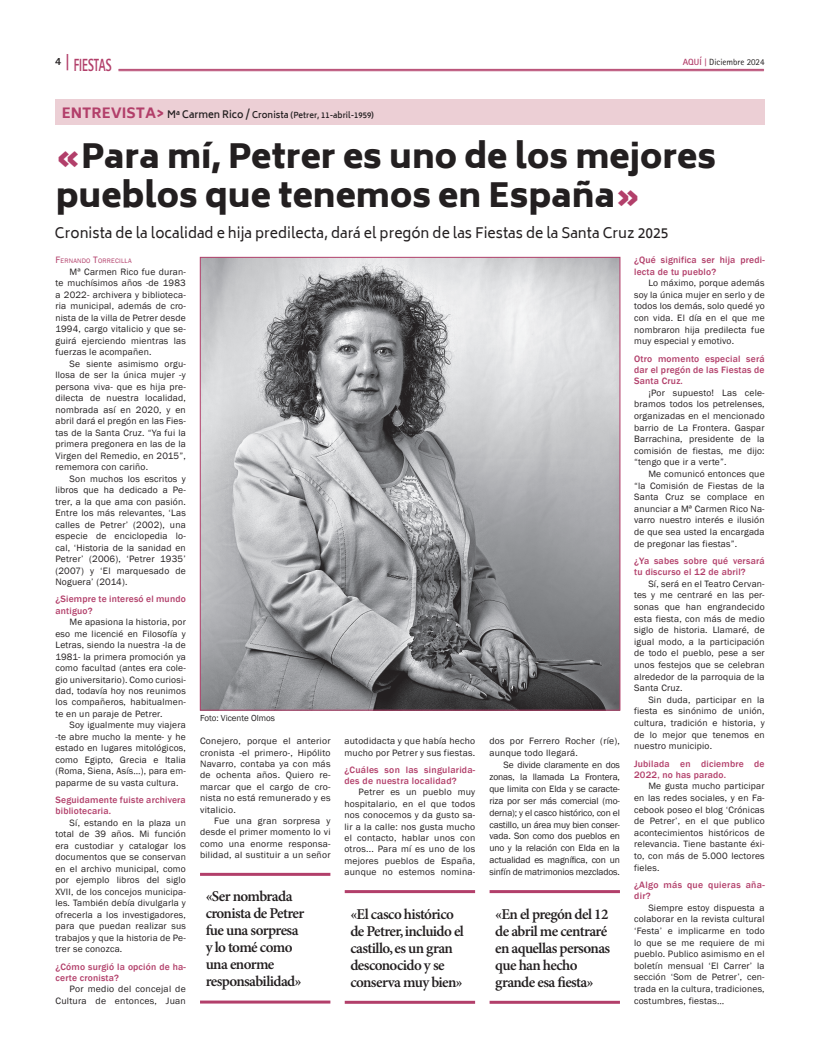
<style>
.page{position:relative;width:820px;height:1049px;background:#fff}
.page>*{position:absolute;margin:0;border:0;box-sizing:border-box;transform-origin:0 0}
.t1{font:900 33px/39.6px "Biryani";color:#231f20}
.t2{font:800 17.6px "Rotis Sans Serif Std";color:#b23f6a;scale:.64 1}
.t3{font:600 15px/17px "Minion Pro";letter-spacing:-.04em;color:#231f20}
.t4{font:14px "Biryani";color:#231f20}
.t5{font:800 11px "Rotis Sans Serif Std";color:#231f20}
.t6{font:9.5px/11.5px "Franklin Gothic";letter-spacing:.02em;color:#231f20;text-align:justify}
.t7{font:500 9.5px/11.2px "Franklin Gothic";letter-spacing:.02em;color:#b23f6a}
.t8{font:9px "Rotis Sans Serif Std";color:#231f20}
.t9{font:9px "Franklin Gothic";color:#231f20}
.t10{font:600 8px "Biryani";color:#231f20}
.t11{font:6.7px "Franklin Gothic";letter-spacing:.03em;color:#b23f6a}
.s1{font-size:18.2px}
.s2{font-weight:700;color:#b23f6a}
.s3{font-family:"Rotis Serif Std";font-weight:700;color:#b23f6a}
.s4{font-weight:800;font-size:14px;color:#b23f6a}
.s5{font-size:10px}
.s6{font-size:9px}
.s7{color:#b23f6a}
.s8{font-size:9.5px}
</style>
<div class="page">
<img style="left:202px;top:259px;width:416px;height:450px">
<hr style="left:119px;top:69px;width:644px;height:1px;background:#b23f6a">
<hr style="left:119px;top:71px;width:644px;height:1px;background:#b23f6a">
<hr style="left:200px;top:873px;width:130px;height:3px;background:#b23f6a">
<hr style="left:200px;top:1000px;width:130px;height:3px;background:#b23f6a">
<hr style="left:344px;top:890px;width:131px;height:3px;background:#b23f6a">
<hr style="left:344px;top:1001px;width:131px;height:3px;background:#b23f6a">
<hr style="left:489px;top:890px;width:130px;height:3px;background:#b23f6a">
<hr style="left:489px;top:1001px;width:130px;height:3px;background:#b23f6a">
<div style="left:55px;top:99px;width:709px;height:26px;background:#eccfd5"></div>
<h2 class="t2" style="left:66px;top:54px;width:73px"><span class="s1">|</span> FIESTAS</h2>
<p class="t5" style="left:55px;top:54px;width:8px">4</p>
<p class="t8" style="left:682px;top:57px;width:83px"><span class="s2">AQUÍ</span> <span class="s3">|</span> Diciembre 2024</p>
<p class="t10" style="left:62px;top:110px;width:314px"><span class="s4">ENTREVISTA&gt;</span> <span class="s5">Mª Carmen Rico /</span> <span class="s6">Cronista</span> (Petrer, 11-abril-1959)</p>
<h1 class="t1" style="left:56px;top:137px;width:661px"><span class="s7">«</span>Para mí, Petrer es uno de los mejores pueblos que tenemos en España<span class="s7">»</span></h1>
<h3 class="t4" style="left:55px;top:225px;width:615px">Cronista de la localidad e hija predilecta, dará el pregón de las Fiestas de la Santa Cruz 2025</h3>
<p class="t11" style="left:55px;top:257px;width:78px"><span class="s8">F</span>ERNANDO <span class="s8">T</span>ORRECILLA</p>
<p class="t6" style="left:55px;top:266px;width:132px;text-indent:14px">Mª Carmen Rico fue duran&shy;te muchísimos años -de 1983 a 2022- archivera y biblioteca&shy;ria municipal, además de cro&shy;nista de la villa de Petrer desde 1994, cargo vitalicio y que se&shy;guirá ejerciendo mientras las fuerzas le acompañen.</p>
<p class="t6" style="left:55px;top:358px;width:132px;text-indent:14px">Se siente asimismo orgu&shy;llosa de ser la única mujer -y persona viva- que es hija pre&shy;dilecta de nuestra localidad, nombrada así en 2020, y en abril dará el pregón en las Fies&shy;tas de la Santa Cruz. “Ya fui la primera pregonera en las de la Virgen del Remedio, en 2015”, rememora con cariño.</p>
<p class="t6" style="left:55px;top:473px;width:132px;text-indent:14px">Son muchos los escritos y libros que ha dedicado a Pe&shy;trer, a la que ama con pasión.<br>Entre los más relevantes, ‘Las calles de Petrer’ (2002), una especie de enciclopedia lo&shy;cal, ‘Historia de la sanidad en Petrer’ (2006), ‘Petrer 1935’ (2007) y ‘El marquesado de Noguera’ (2014).</p>
<p class="t7" style="left:55px;top:594px;width:132px">¿Siempre te interesó el mundo antiguo?</p>
<p class="t6" style="left:55px;top:616px;width:132px;text-indent:14px">Me apasiona la historia, por eso me licencié en Filosofía y Letras, siendo la nuestra -la de 1981- la primera promoción ya como facultad (antes era cole&shy;gio universitario). Como curiosi&shy;dad, todavía hoy nos reunimos los compañeros, habitualmen&shy;te en un paraje de Petrer.</p>
<p class="t6" style="left:55px;top:720px;width:132px;text-indent:14px">Soy igualmente muy viajera -te abre mucho la mente- y he estado en lugares mitológicos, como Egipto, Grecia e Italia (Roma, Siena, Asís…), para em&shy;paparme de su vasta cultura.</p>
<p class="t7" style="left:55px;top:794px;width:132px">Seguidamente fuiste archivera bibliotecaria.</p>
<p class="t6" style="left:55px;top:817px;width:132px;text-indent:14px">Sí, estando en la plaza un total de 39 años. Mi función era custodiar y catalogar los documentos que se conservan en el archivo municipal, como por ejemplo libros del siglo XVII, de los concejos municipa&shy;les. También debía divulgarla y ofrecerla a los investigadores, para que puedan realizar sus trabajos y que la historia de Pe&shy;trer se conozca.</p>
<p class="t7" style="left:55px;top:961px;width:132px">¿Cómo surgió la opción de ha&shy;certe cronista?</p>
<p class="t6" style="left:55px;top:983px;width:132px;text-align:right">Por medio del concejal de<br>Cultura de entonces, Juan</p>
<p class="t9" style="left:200px;top:712px;width:76px">Foto: Vicente Olmos</p>
<p class="t6" style="left:200px;top:735px;width:132px">Conejero, porque el anterior cronista -el primero-, Hipólito Navarro, contaba ya con más de ochenta años. Quiero re&shy;marcar que el cargo de cro&shy;nista no está remunerado y es vitalicio.</p>
<p class="t6" style="left:200px;top:815px;width:132px;text-indent:14px">Fue una gran sorpresa y desde el primer momento lo vi como una enorme responsa&shy;bilidad, al sustituir a un señor</p>
<h3 class="t3" style="left:206px;top:889px;width:100px">«Ser nombrada cronista de Petrer fue una sorpresa y lo tomé como una enorme responsabilidad»</h3>
<p class="t6" style="left:344px;top:735px;width:132px">autodidacta y que había hecho mucho por Petrer y sus fiestas.</p>
<p class="t7" style="left:344px;top:764px;width:132px">¿Cuáles son las singularida&shy;des de nuestra localidad?</p>
<p class="t6" style="left:344px;top:786px;width:132px;text-indent:14px">Petrer es un pueblo muy hospitalario, en el que todos nos conocemos y da gusto sa&shy;lir a la calle: nos gusta mucho el contacto, hablar unos con otros... Para mí es uno de los mejores pueblos de España, aunque no estemos nomina-</p>
<p class="t6" style="left:489px;top:735px;width:132px;line-height:11.9px">dos por Ferrero Rocher (ríe), aunque todo llegará.</p>
<p class="t6" style="left:489px;top:759px;width:132px;line-height:11.9px;text-indent:14px">Se divide claramente en dos zonas, la llamada La Frontera, que limita con Elda y se caracte&shy;riza por ser más comercial (mo&shy;derna); y el casco histórico, con el castillo, un área muy bien conser&shy;vada. Son como dos pueblos en uno y la relación con Elda en la actualidad es magnífica, con un sinfín de matrimonios mezclados.</p>
<h3 class="t3" style="left:350px;top:906px;width:115px">«El casco histórico de Petrer, incluido el castillo, es un gran desconocido y se conserva muy bien»</h3>
<h3 class="t3" style="left:495px;top:906px;width:116px">«En el pregón del 12 de abril me centraré en aquellas personas que han hecho grande esa fiesta»</h3>
<p class="t7" style="left:634px;top:255px;width:132px">¿Qué significa ser hija predi&shy;lecta de tu pueblo?</p>
<p class="t6" style="left:634px;top:277px;width:132px;text-indent:14px">Lo máximo, porque además soy la única mujer en serlo y de todos los demás, solo quedé yo con vida. El día en el que me nombraron hija predilecta fue muy especial y emotivo.</p>
<p class="t7" style="left:634px;top:353px;width:132px;text-align:justify">Otro momento especial será dar el pregón de las Fiestas de Santa Cruz.</p>
<p class="t6" style="left:634px;top:387px;width:132px;text-indent:14px">¡Por supuesto! Las cele&shy;bramos todos los petrelenses, organizadas en el mencionado barrio de La Frontera. Gaspar Barrachina, presidente de la comisión de fiestas, me dijo: “tengo que ir a verte”.</p>
<p class="t6" style="left:634px;top:468px;width:132px;text-indent:14px">Me comunicó entonces que “la Comisión de Fiestas de la Santa Cruz se complace en anunciar a Mª Carmen Rico Na&shy;varro nuestro interés e ilusión de que sea usted la encargada de pregonar las fiestas”.</p>
<p class="t7" style="left:634px;top:555px;width:132px">¿Ya sabes sobre qué versará tu discurso el 12 de abril?</p>
<p class="t6" style="left:634px;top:578px;width:132px;text-indent:14px">Sí, será en el Teatro Cervan&shy;tes y me centraré en las per&shy;sonas que han engrandecido esta fiesta, con más de medio siglo de historia. Llamaré, de igual modo, a la participación de todo el pueblo, pese a ser unos festejos que se celebran alrededor de la parroquia de la Santa Cruz.</p>
<p class="t6" style="left:634px;top:694px;width:132px;text-indent:14px">Sin duda, participar en la fiesta es sinónimo de unión, cultura, tradición e historia, y de lo mejor que tenemos en nuestro municipio.</p>
<p class="t7" style="left:634px;top:758px;width:132px">Jubilada en diciembre de<br>2022, no has parado.</p>
<p class="t6" style="left:634px;top:781px;width:132px;text-indent:14px">Me gusta mucho participar en las redes sociales, y en Fa&shy;cebook poseo el blog ‘Crónicas de Petrer’, en el que publico acontecimientos históricos de relevancia. Tiene bastante éxi&shy;to, con más de 5.000 lectores fieles.</p>
<p class="t7" style="left:634px;top:879px;width:132px">¿Algo más que quieras aña&shy;dir?</p>
<p class="t6" style="left:634px;top:902px;width:132px;text-indent:14px">Siempre estoy dispuesta a colaborar en la revista cultural ‘Festa’ e implicarme en todo lo que se me requiere de mi pueblo. Publico asimismo en el boletín mensual ‘El Carrer’ la sección ‘Som de Petrer’, cen&shy;trada en la cultura, tradiciones, costumbres, fiestas…</p>
</div>
